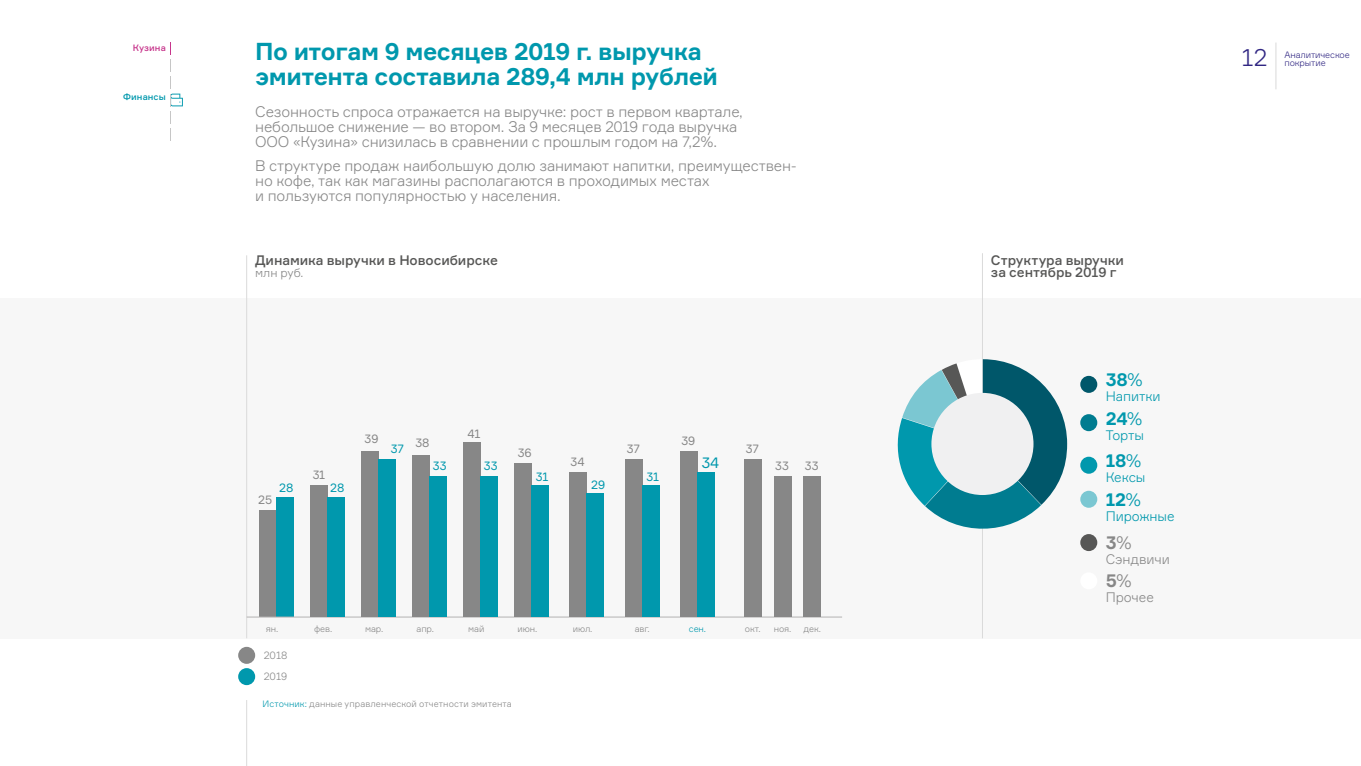
<style>
.page{position:relative;width:1361px;height:766px;background:#fff}
.page>*{position:absolute;margin:0;border:0;box-sizing:border-box;transform-origin:0 0}
.t1{font:700 24px "Formular";letter-spacing:-.02em;color:#0098ad}
.t2{font:300 24px "Formular";color:#312783}
.t3{font:700 18px "Formular";letter-spacing:-.015em;color:#0098ad}
.t4{font:700 18px "Formular";color:#878787}
.t5{font:300 15px/15px "Formular";letter-spacing:-.01em;color:#878787}
.t6{font:15px "Formular";color:#0098ad}
.t7{font:500 13.5px/12px "Formular";letter-spacing:-.01em;color:#575756}
.t8{font:300 13.5px "Formular";letter-spacing:-.01em;color:#0098ad}
.t9{font:300 13.5px "Formular";letter-spacing:-.005em;color:#878787}
.t10{font:12px "Formular";color:#878787}
.t11{font:12px "Formular";letter-spacing:-.01em;color:#0098ad}
.t12{font:300 12px "Formular";letter-spacing:-.005em;color:#878787}
.t13{font:300 10.5px "Formular";letter-spacing:-.005em;color:#878787}
.t14{font:300 9px "Formular";letter-spacing:.005em;color:#878787}
.t15{font:300 9px "Formular";letter-spacing:-.01em;color:#312783}
.t16{font:500 9px "Formular";letter-spacing:.005em;color:#0098ad}
.t17{font:500 9px "Formular";letter-spacing:.005em;color:#c7368c}
.t18{font:300 9px "Formular";color:#0098ad}
.s1{color:#0098ad}
.s2{font-weight:300}
</style>
<div class="page">
<div style="left:0;top:298px;width:1361px;height:340px;background:#f7f7f7"></div>
<hr style="left:1275px;top:43px;width:1px;height:46px;background:#dadada">
<svg style="left:170px;top:43px;width:13px;height:97px"></svg>
<hr style="left:246px;top:699px;width:1px;height:66px;background:#dadada">
<hr style="left:246px;top:255px;width:1px;height:383px;background:#dadada">
<div style="left:259px;top:510px;width:17px;height:107px;background:#878787"></div>
<div style="left:276px;top:497px;width:17px;height:120px;background:#0098ad"></div>
<div style="left:238px;top:646px;width:17px;height:17px;background:#878787;border-radius:50%"></div>
<hr style="left:247px;top:616px;width:595px;height:1px;background:#b3b2b2">
<div style="left:310px;top:485px;width:17px;height:132px;background:#878787"></div>
<div style="left:327px;top:497px;width:17px;height:120px;background:#0098ad"></div>
<div style="left:361px;top:451px;width:17px;height:166px;background:#878787"></div>
<div style="left:378px;top:459px;width:17px;height:158px;background:#0098ad"></div>
<div style="left:238px;top:668px;width:17px;height:17px;background:#0098ad;border-radius:50%"></div>
<div style="left:412px;top:455px;width:17px;height:162px;background:#878787"></div>
<div style="left:463px;top:442px;width:17px;height:175px;background:#878787"></div>
<div style="left:480px;top:476px;width:17px;height:141px;background:#0098ad"></div>
<div style="left:514px;top:463px;width:17px;height:154px;background:#878787"></div>
<div style="left:531px;top:485px;width:18px;height:132px;background:#0098ad"></div>
<div style="left:570px;top:472px;width:17px;height:145px;background:#878787"></div>
<div style="left:625px;top:459px;width:17px;height:158px;background:#878787"></div>
<div style="left:680px;top:451px;width:17px;height:166px;background:#878787"></div>
<div style="left:744px;top:459px;width:17px;height:158px;background:#878787"></div>
<div style="left:774px;top:476px;width:17px;height:141px;background:#878787"></div>
<div style="left:804px;top:476px;width:17px;height:141px;background:#878787"></div>
<div style="left:429px;top:476px;width:17px;height:141px;background:#0098ad"></div>
<hr style="left:982px;top:253px;width:1px;height:385px;background:#dadada">
<div style="left:1080px;top:534px;width:17px;height:17px;background:#575756;border-radius:50%"></div>
<div style="left:1080px;top:572px;width:17px;height:17px;background:#fff;border-radius:50%"></div>
<svg style="left:1080px;top:490px;width:17px;height:17px"></svg>
<div style="left:1080px;top:414px;width:17px;height:17px;background:#007c90;border-radius:50%"></div>
<div style="left:1080px;top:376px;width:17px;height:17px;background:#00576a;border-radius:50%"></div>
<div style="left:1080px;top:456px;width:17px;height:17px;background:#0098ad;border-radius:50%"></div>
<div style="left:587px;top:493px;width:17px;height:124px;background:#0098ad"></div>
<div style="left:642px;top:485px;width:17px;height:132px;background:#0098ad"></div>
<div style="left:697px;top:472px;width:17px;height:145px;background:#0098ad"></div>
<svg style="left:897px;top:359px;width:170px;height:170px"></svg>
<div style="left:931px;top:393px;width:102px;height:102px;background:#f0f0f1;border-radius:50%"></div>
<p class="t17" style="left:133px;top:42px;width:34px">Кузина</p>
<p class="t16" style="left:123px;top:91px;width:44px">Финансы</p>
<h1 class="t1" style="left:255px;top:36px;width:448px">По итогам 9 месяцев 2019 г. выручка</h1>
<h1 class="t1" style="left:255px;top:62px;width:464px">эмитента составила 289,4 млн рублей</h1>
<p class="t5" style="left:255px;top:104px;width:489px">Сезонность спроса отражается на выручке: рост в первом квартале, небольшое снижение — во втором. За 9 месяцев 2019 года выручка<br>ООО «Кузина» снизилась в сравнении с прошлым годом на 7,2%.</p>
<p class="t5" style="left:255px;top:157px;width:543px">В структуре продаж наибольшую долю занимают напитки, преимуществен&shy;но кофе, так как магазины располагаются в проходимых местах<br>и пользуются популярностью у населения.</p>
<p class="t7" style="left:255px;top:254px;width:244px">Динамика выручки в Новосибирске</p>
<p class="t12" style="left:255px;top:265px;width:50px">млн руб.</p>
<p class="t10" style="left:258px;top:492px;width:15px">25</p>
<p class="t11" style="left:279px;top:479px;width:16px">28</p>
<p class="t10" style="left:313px;top:467px;width:14px">31</p>
<p class="t11" style="left:330px;top:479px;width:16px">28</p>
<p class="t10" style="left:364px;top:431px;width:15px">39</p>
<p class="t11" style="left:391px;top:441px;width:15px">37</p>
<p class="t10" style="left:467px;top:426px;width:15px">41</p>
<p class="t10" style="left:681px;top:433px;width:15px">39</p>
<p class="t10" style="left:415px;top:435px;width:16px">38</p>
<p class="t10" style="left:627px;top:441px;width:15px">37</p>
<p class="t10" style="left:746px;top:441px;width:15px">37</p>
<p class="t10" style="left:518px;top:445px;width:15px">36</p>
<p class="t10" style="left:570px;top:454px;width:16px">34</p>
<p class="t6" style="left:702px;top:453px;width:19px">34</p>
<p class="t11" style="left:433px;top:458px;width:15px">33</p>
<p class="t10" style="left:805px;top:458px;width:15px">33</p>
<p class="t11" style="left:484px;top:458px;width:15px">33</p>
<p class="t10" style="left:775px;top:458px;width:15px">33</p>
<p class="t11" style="left:536px;top:469px;width:14px">31</p>
<p class="t11" style="left:591px;top:477px;width:16px">29</p>
<p class="t11" style="left:646px;top:469px;width:14px">31</p>
<p class="t14" style="left:266px;top:623px;width:14px">ян.</p>
<p class="t13" style="left:264px;top:648px;width:25px">2018</p>
<p class="t13" style="left:264px;top:670px;width:25px">2019</p>
<p class="t14" style="left:314px;top:623px;width:20px">фев.</p>
<p class="t14" style="left:365px;top:623px;width:20px">мар.</p>
<p class="t14" style="left:416px;top:623px;width:19px">апр.</p>
<p class="t14" style="left:468px;top:623px;width:18px">май</p>
<p class="t14" style="left:517px;top:623px;width:21px">июн.</p>
<p class="t14" style="left:573px;top:623px;width:21px">июл.</p>
<p class="t14" style="left:635px;top:623px;width:16px">авг.</p>
<p class="t18" style="left:689px;top:623px;width:19px">сен.</p>
<p class="t14" style="left:745px;top:623px;width:17px">окт.</p>
<p class="t14" style="left:774px;top:623px;width:19px">ноя.</p>
<p class="t14" style="left:803px;top:623px;width:19px">дек.</p>
<p class="t14" style="left:263px;top:697px;width:251px"><span class="s1">Источник:</span> данные управленческой отчетности эмитента</p>
<h1 class="t2" style="left:1241px;top:43px;width:27px">12</h1>
<p class="t15" style="left:1284px;top:50px;width:67px">Аналитическое</p>
<p class="t15" style="left:1284px;top:57px;width:43px">покрытие</p>
<p class="t7" style="left:991px;top:254px;width:134px">Структура выручки за сентябрь 2019 г</p>
<p class="t3" style="left:1106px;top:368px;width:39px">38<span class="s2">%</span></p>
<p class="t8" style="left:1106px;top:388px;width:56px">Напитки</p>
<p class="t3" style="left:1106px;top:407px;width:38px">24<span class="s2">%</span></p>
<p class="t8" style="left:1106px;top:426px;width:40px">Торты</p>
<p class="t3" style="left:1106px;top:449px;width:37px">18<span class="s2">%</span></p>
<p class="t8" style="left:1106px;top:469px;width:41px">Кексы</p>
<p class="t3" style="left:1106px;top:488px;width:37px">12<span class="s2">%</span></p>
<p class="t8" style="left:1106px;top:507px;width:70px">Пирожные</p>
<p class="t4" style="left:1106px;top:531px;width:27px">3<span class="s2">%</span></p>
<p class="t9" style="left:1106px;top:550px;width:65px">Сэндвичи</p>
<p class="t4" style="left:1106px;top:569px;width:28px">5<span class="s2">%</span></p>
<p class="t9" style="left:1106px;top:589px;width:50px">Прочее</p>
</div>
